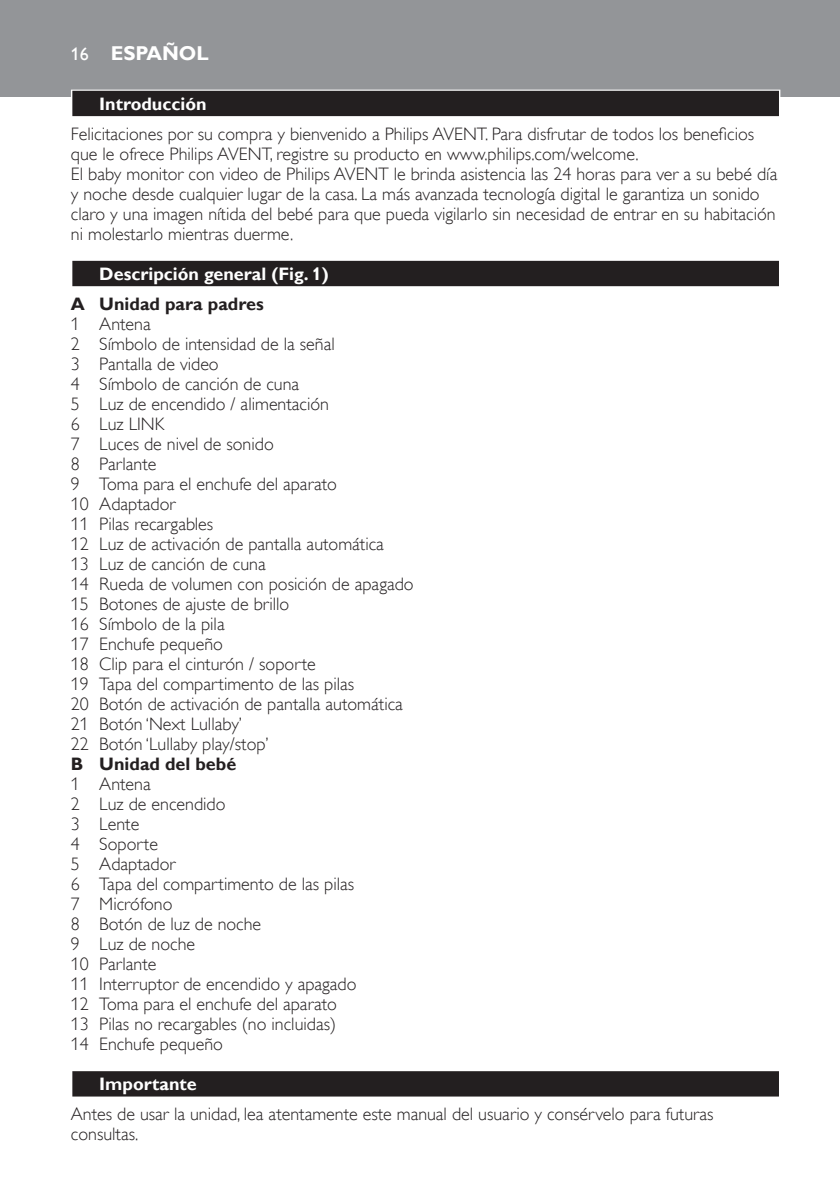
<style>
.page{position:relative;width:840px;height:1191px;background:#fff}
.page>*{position:absolute;margin:0;border:0;box-sizing:border-box;transform-origin:0 0}
.t1{font:700 20px "Gill Sans Alt One WGL";color:#fff}
.t2{font:18px/20px "Gill Sans Alt One WGL Light";color:#231f20}
.t3{font:700 18px "Gill Sans Alt One WGL";color:#fff}
.t4{font:700 18px "Gill Sans Alt One WGL";color:#231f20}
.s1{font-weight:400;font-size:18px}
</style>
<div class="page">
<div style="left:0;top:0;width:839px;height:96px;background:#939598"></div>
<div style="left:71px;top:90px;width:709px;height:28px;background:#e4e3e3"></div>
<div style="left:72px;top:91px;width:706px;height:25px;background:#231f20"></div>
<div style="left:71px;top:260px;width:709px;height:28px;background:#d3d3d3"></div>
<div style="left:72px;top:261px;width:706px;height:25px;background:#231f20"></div>
<div style="left:71px;top:1070px;width:709px;height:28px;background:#858383"></div>
<div style="left:72px;top:1071px;width:706px;height:25px;background:#231f20"></div>
<p class="t1" style="left:71px;top:40px;width:139px"><span class="s1">16</span> ESPAñol</p>
<p class="t3" style="left:99px;top:92px;width:109px">I ntroducción</p>
<p class="t2" style="left:71px;top:124px;width:707px">Felicitaciones por su compra y bienvenido a Philips AVENT. Para disfrutar de todos los beneficios que le ofrece Philips AVENT, registre su producto en www.philips.com/welcome.<br>El baby monitor con video de Philips AVENT le brinda asistencia las 24 horas para ver a su bebé día y noche desde cualquier lugar de la casa. La más avanzada tecnología digital le garantiza un sonido claro y una imagen nítida del bebé para que pueda vigilarlo sin necesidad de entrar en su habitación ni molestarlo mientras duerme.</p>
<p class="t3" style="left:99px;top:262px;width:231px">Descripción general (Fig. 1)</p>
<p class="t4" style="left:71px;top:292px;width:194px">A Unidad para padres</p>
<p class="t2" style="left:71px;top:314px;width:344px">1 Antena<br>2 Símbolo de intensidad de la señal<br>3 Pantalla de video<br>4 Símbolo de canción de cuna<br>5 Luz de encendido / alimentación<br>6 Luz LINK<br>7 Luces de nivel de sonido<br>8 Parlante<br>9 Toma para el enchufe del aparato<br>10 Adaptador<br>11 Pilas recargables<br>12 Luz de activación de pantalla automática<br>13 Luz de canción de cuna<br>14 Rueda de volumen con posición de apagado<br>15 Botones de ajuste de brillo<br>16 Símbolo de la pila<br>17 Enchufe pequeño<br>18 Clip para el cinturón / soporte<br>19 Tapa del compartimento de las pilas<br>20 Botón de activación de pantalla automática<br>21 Botón ‘Next Lullaby’<br>22 Botón ‘Lullaby play/stop’</p>
<p class="t4" style="left:71px;top:752px;width:167px">B Unidad del bebé</p>
<p class="t2" style="left:71px;top:774px;width:287px">1 Antena<br>2 Luz de encendido<br>3 Lente<br>4 Soporte<br>5 Adaptador<br>6 Tapa del compartimento de las pilas<br>7 Micrófono<br>8 Botón de luz de noche<br>9 Luz de noche<br>10 Parlante<br>11 Interruptor de encendido y apagado<br>12 Toma para el enchufe del aparato<br>13 Pilas no recargables (no incluidas)<br>14 Enchufe pequeño</p>
<p class="t3" style="left:99px;top:1072px;width:99px">I mportante</p>
<p class="t2" style="left:71px;top:1104px;width:644px">Antes de usar la unidad, lea atentamente este manual del usuario y consérvelo para futuras consultas.</p>
</div>
